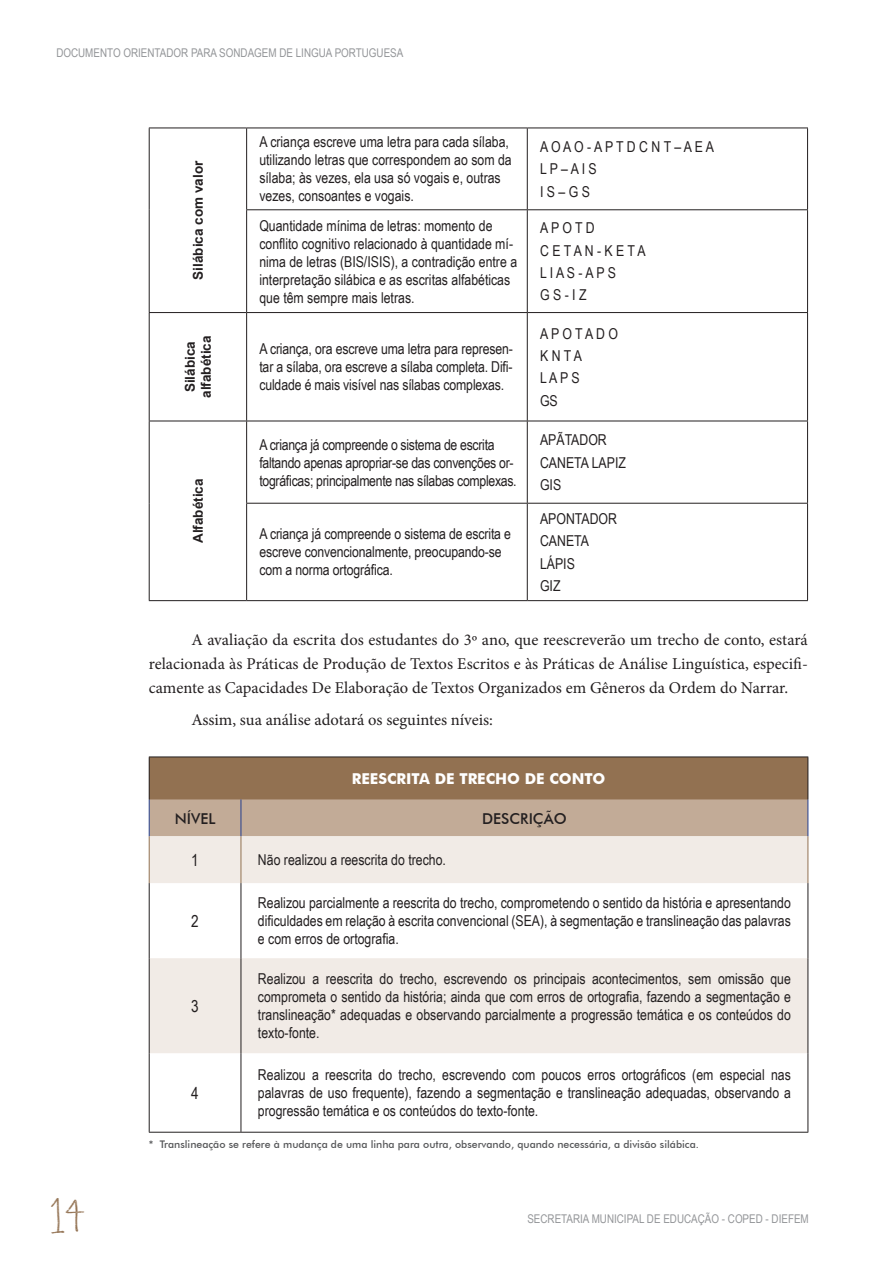
<style>
.page{position:relative;width:893px;height:1263px;background:#fff}
.page>*{position:absolute;margin:0;border:0;box-sizing:border-box;transform-origin:0 0}
.t1{font:45px "Rudiment";color:#927151}
.t2{font:16.5px/24px "Minion Pro";color:#231f20;text-align:justify}
.t3{font:16.5px "Arial Narrow";color:#231f20}
.t4{font:15px/18px "Arial Narrow";color:#231f20}
.t5{font:15px/18px "Arial Narrow";letter-spacing:-.02em;color:#231f20}
.t6{font:700 15px "Futura BT";color:#fff}
.t7{font:500 15px "Futura BT";color:#231f20}
.t8{font:700 13.5px/16.2px "Arial";color:#231f20;text-align:center}
.t9{font:12px "Arial Narrow";color:#939598}
.t10{font:500 10.5px "Futura BT";color:#57585a}
</style>
<div class="page">
<hr style="left:149px;top:128px;width:98px;height:1px;background:#231f20">
<hr style="left:149px;top:128px;width:1px;height:82px;background:#231f20">
<hr style="left:247px;top:128px;width:280px;height:1px;background:#231f20">
<hr style="left:246px;top:128px;width:1px;height:81px;background:#231f20">
<hr style="left:527px;top:128px;width:281px;height:1px;background:#231f20">
<hr style="left:527px;top:128px;width:1px;height:81px;background:#231f20">
<hr style="left:807px;top:128px;width:1px;height:81px;background:#231f20">
<hr style="left:149px;top:210px;width:1px;height:102px;background:#231f20">
<hr style="left:246px;top:209px;width:281px;height:1px;background:#231f20">
<hr style="left:246px;top:210px;width:1px;height:102px;background:#231f20">
<hr style="left:527px;top:209px;width:281px;height:1px;background:#231f20">
<hr style="left:527px;top:210px;width:1px;height:102px;background:#231f20">
<hr style="left:807px;top:210px;width:1px;height:102px;background:#231f20">
<hr style="left:149px;top:312px;width:98px;height:1px;background:#231f20">
<hr style="left:149px;top:313px;width:1px;height:108px;background:#231f20">
<hr style="left:247px;top:312px;width:280px;height:1px;background:#231f20">
<hr style="left:246px;top:313px;width:1px;height:108px;background:#231f20">
<hr style="left:527px;top:312px;width:281px;height:1px;background:#231f20">
<hr style="left:527px;top:313px;width:1px;height:108px;background:#231f20">
<hr style="left:807px;top:313px;width:1px;height:108px;background:#231f20">
<hr style="left:149px;top:421px;width:98px;height:1px;background:#231f20">
<hr style="left:149px;top:421px;width:1px;height:82px;background:#231f20">
<hr style="left:247px;top:421px;width:280px;height:1px;background:#231f20">
<hr style="left:246px;top:421px;width:1px;height:82px;background:#231f20">
<hr style="left:527px;top:421px;width:281px;height:1px;background:#231f20">
<hr style="left:527px;top:421px;width:1px;height:82px;background:#231f20">
<hr style="left:807px;top:421px;width:1px;height:82px;background:#231f20">
<hr style="left:149px;top:503px;width:1px;height:97px;background:#231f20">
<hr style="left:246px;top:503px;width:281px;height:1px;background:#231f20">
<hr style="left:246px;top:504px;width:1px;height:96px;background:#231f20">
<hr style="left:527px;top:503px;width:281px;height:1px;background:#231f20">
<hr style="left:527px;top:504px;width:1px;height:96px;background:#231f20">
<hr style="left:807px;top:504px;width:1px;height:96px;background:#231f20">
<hr style="left:149px;top:600px;width:98px;height:1px;background:#231f20">
<hr style="left:247px;top:600px;width:280px;height:1px;background:#231f20">
<hr style="left:527px;top:600px;width:281px;height:1px;background:#231f20">
<div style="left:149px;top:757px;width:659px;height:42px;background:#927151"></div>
<div style="left:150px;top:799px;width:657px;height:37px;background:#c2ab97"></div>
<svg style="left:150px;top:836px;width:657px;height:217px;fill:#f1ebe6"></svg>
<hr style="left:149px;top:799px;width:1px;height:37px;background:#253f8e">
<hr style="left:241px;top:799px;width:1px;height:37px;background:#253f8e">
<hr style="left:807px;top:799px;width:1px;height:37px;background:#253f8e">
<hr style="left:149px;top:836px;width:1px;height:47px;background:#927151">
<hr style="left:241px;top:836px;width:1px;height:47px;background:#927151">
<hr style="left:807px;top:836px;width:1px;height:47px;background:#927151">
<hr style="left:149px;top:883px;width:1px;height:75px;background:#231f20">
<hr style="left:241px;top:883px;width:1px;height:75px;background:#231f20">
<hr style="left:807px;top:883px;width:1px;height:75px;background:#231f20">
<hr style="left:149px;top:958px;width:1px;height:95px;background:#231f20">
<hr style="left:241px;top:958px;width:1px;height:95px;background:#231f20">
<hr style="left:807px;top:958px;width:1px;height:95px;background:#231f20">
<hr style="left:149px;top:1053px;width:1px;height:79px;background:#231f20">
<hr style="left:241px;top:1053px;width:1px;height:79px;background:#231f20">
<hr style="left:807px;top:1053px;width:1px;height:79px;background:#231f20">
<hr style="left:149px;top:756px;width:92px;height:1px;background:#231f20">
<hr style="left:149px;top:757px;width:1px;height:42px;background:#231f20">
<hr style="left:241px;top:756px;width:567px;height:1px;background:#231f20">
<hr style="left:807px;top:757px;width:1px;height:42px;background:#231f20">
<hr style="left:149px;top:1132px;width:92px;height:1px;background:#231f20">
<hr style="left:241px;top:1132px;width:567px;height:1px;background:#231f20">
<p class="t9" style="left:56px;top:44px;width:349px">DOCUMENTO ORIENTADOR PARA SONDAGEM DE LINGUA PORTUGUESA</p>
<p class="t8" style="left:190px;top:280px;width:120px;rotate:-90deg">Silábica com valor</p>
<p class="t4" style="left:259px;top:132px;width:254px">A criança escreve uma letra para cada sílaba, utilizando letras que correspondem ao som da sílaba; às vezes, ela usa só vogais e, outras vezes, consoantes e vogais.</p>
<p class="t4" style="left:540px;top:135px;width:176px;line-height:22.2px">A O A O - A P T D C N T – A E A<br>L P – A I S<br>I S – G S</p>
<p class="t4" style="left:259px;top:216px;width:259px">Quantidade mínima de letras: momento de conflito cognitivo relacionado à quantidade mí&shy;nima de letras (BIS/ISIS), a contradição entre a interpretação silábica e as escritas alfabéticas que têm sempre mais letras.</p>
<p class="t4" style="left:540px;top:216px;width:107px;line-height:22.2px">A P O T D<br>C E T A N - K E T A<br>L I A S - A P S<br>G S - I Z</p>
<p class="t8" style="left:182px;top:398px;width:64px;rotate:-90deg">Silábica alfabética</p>
<p class="t4" style="left:259px;top:339px;width:255px;text-align:justify">A criança, ora escreve uma letra para represen&shy;tar a sílaba, ora escreve a sílaba completa. Difi&shy;culdade é mais visível nas sílabas complexas.</p>
<p class="t4" style="left:540px;top:322px;width:80px;line-height:22.2px">A P O T A D O<br>K N T A<br>L A P S<br>GS</p>
<p class="t8" style="left:190px;top:543px;width:66px;rotate:-90deg">Alfabética</p>
<p class="t5" style="left:259px;top:435px;width:259px">A criança já compreende o sistema de escrita faltando apenas apropriar-se das convenções or&shy;tográficas; principalmente nas sílabas complexas.</p>
<p class="t4" style="left:540px;top:428px;width:87px;line-height:22.2px">APÃTADOR<br>CANETA LAPIZ<br>GIS</p>
<p class="t4" style="left:259px;top:524px;width:253px">A criança já compreende o sistema de escrita e escreve convencionalmente, preocupando-se com a norma ortográfica.</p>
<p class="t4" style="left:540px;top:507px;width:79px;line-height:22.2px">APONTADOR<br>CANETA<br>LÁPIS<br>GIZ</p>
<p class="t2" style="left:149px;top:627px;width:661px;text-indent:43px">A avaliação da escrita dos estudantes do 3º ano, que reescreverão um trecho de conto, estará relacionada às Práticas de Produção de Textos Escritos e às Práticas de Análise Linguística, especifi&shy;camente as Capacidades De Elaboração de Textos Organizados em Gêneros da Ordem do Narrar.</p>
<p class="t2" style="left:191px;top:708px;width:303px">Assim, sua análise adotará os seguintes níveis:</p>
<p class="t6" style="left:352px;top:769px;width:255px">REESCRITA DE TRECHO DE CONTO</p>
<p class="t7" style="left:175px;top:809px;width:42px">NÍVEL</p>
<p class="t7" style="left:482px;top:809px;width:86px">DESCRIÇÃO</p>
<p class="t3" style="left:191px;top:848px;width:9px">1</p>
<p class="t4" style="left:258px;top:850px;width:190px">Não realizou a reescrita do trecho.</p>
<p class="t3" style="left:191px;top:909px;width:9px">2</p>
<p class="t3" style="left:191px;top:994px;width:9px">3</p>
<p class="t4" style="left:258px;top:893px;width:534px;text-align:justify">Realizou parcialmente a reescrita do trecho, comprometendo o sentido da história e apresentando dificuldades em relação à escrita convencional (SEA), à segmentação e translineação das palavras e com erros de ortografia.</p>
<p class="t4" style="left:258px;top:969px;width:534px;text-align:justify">Realizou a reescrita do trecho, escrevendo os principais acontecimentos, sem omissão que comprometa o sentido da história; ainda que com erros de ortografia, fazendo a segmentação e translineação* adequadas e observando parcialmente a progressão temática e os conteúdos do texto-fonte.</p>
<h1 class="t1" style="left:50px;top:1194px;width:36px">14</h1>
<p class="t4" style="left:258px;top:1065px;width:534px;text-align:justify">Realizou a reescrita do trecho, escrevendo com poucos erros ortográficos (em especial nas palavras de uso frequente), fazendo a segmentação e translineação adequadas, observando a progressão temática e os conteúdos do texto-fonte.</p>
<p class="t10" style="left:149px;top:1137px;width:552px">* Translineação se refere à mudança de uma linha para outra, observando, quando necessária, a divisão silábica.</p>
<p class="t3" style="left:191px;top:1081px;width:9px">4</p>
<p class="t9" style="left:527px;top:1210px;width:283px">SECRETARIA MUNICIPAL DE EDUCAÇÃO - COPED - DIEFEM</p>
</div>
